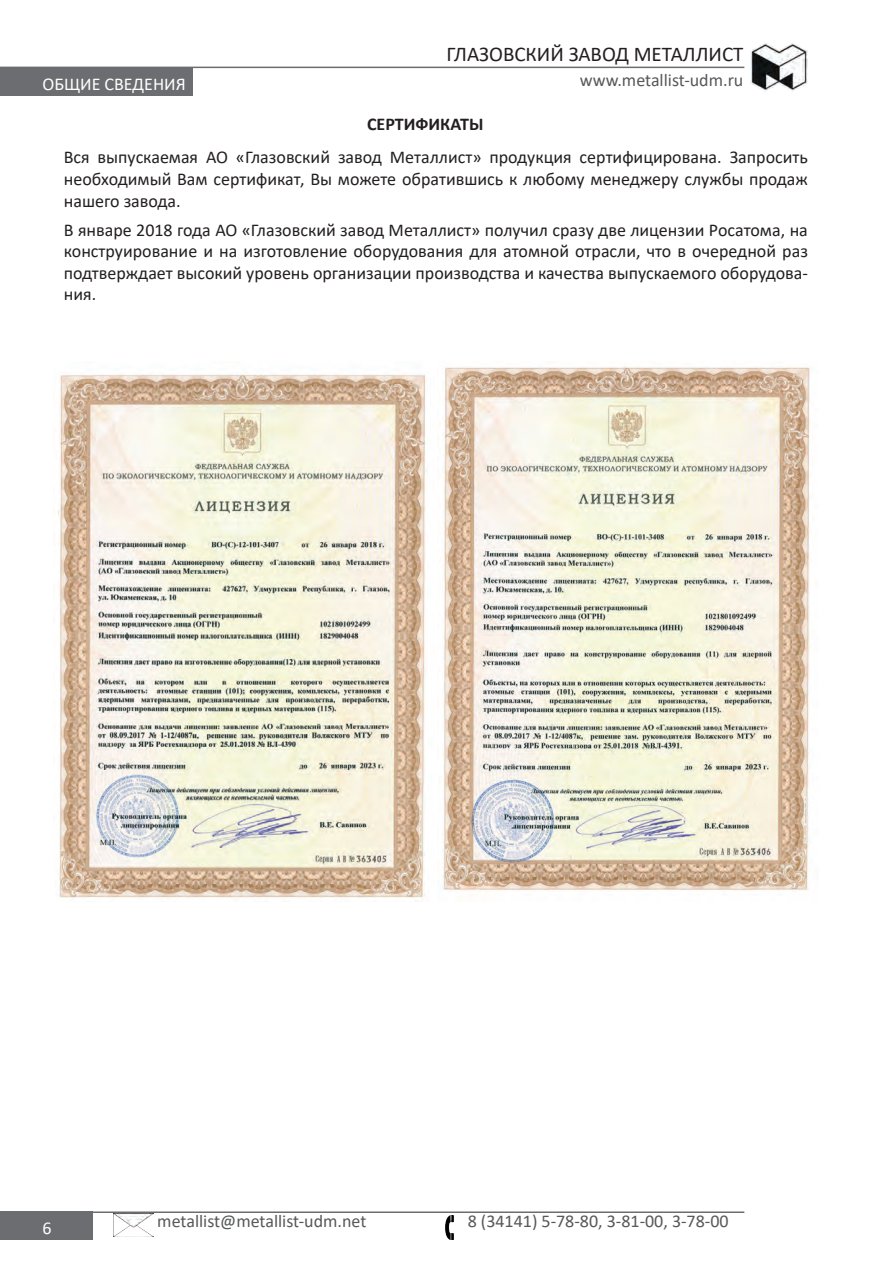
<style>
.page{position:relative;width:893px;height:1263px;background:#fff}
.page>*{position:absolute;margin:0;border:0;box-sizing:border-box;transform-origin:0 0}
.t1{font:21px "Calibri";color:#231f20}
.t2{font:18px/21.6px "Calibri";color:#231f20;text-align:justify}
.t3{font:18px "Calibri";color:#57585a}
.t4{font:18px "Calibri";color:#fff}
.t5{font:700 18px "Calibri";color:#231f20}
</style>
<div class="page">
<div style="left:0;top:67px;width:193px;height:28px;background:#6c6d70"></div>
<div style="left:0;top:1211px;width:92px;height:28px;background:#6c6d70"></div>
<img style="left:751px;top:43px;width:57px;height:49px">
<hr style="left:0;top:67px;width:744px;height:1px;background:#6c6d70">
<hr style="left:0;top:1211px;width:744px;height:2px;background:#6c6d70">
<img style="left:114px;top:1214px;width:40px;height:23px">
<img style="left:445px;top:1215px;width:9px;height:24px">
<img style="left:58px;top:374px;width:369px;height:527px">
<img style="left:437px;top:366px;width:373px;height:526px">
<p class="t4" style="left:43px;top:71px;width:145px">ОБЩИЕ СВЕДЕНИЯ</p>
<p class="t1" style="left:446px;top:40px;width:298px">ГЛАЗОВСКИЙ ЗАВОД МЕТАЛЛИСТ</p>
<p class="t3" style="left:580px;top:68px;width:165px">www.metallist-udm.ru</p>
<p class="t5" style="left:367px;top:112px;width:118px">СЕРТИФИКАТЫ</p>
<p class="t2" style="left:64px;top:146px;width:746px">Вся выпускаемая АО «Глазовский завод Металлист» продукция сертифицирована. Запросить необходимый Вам сертификат, Вы можете обратившись к любому менеджеру службы продаж нашего завода.</p>
<p class="t2" style="left:64px;top:218px;width:746px">В январе 2018 года АО «Глазовский завод Металлист» получил сразу две лицензии Росатома, на конструирование и на изготовление оборудования для атомной отрасли, что в очередной раз подтверждает высокий уровень организации производства и качества выпускаемого оборудова&shy;ния.</p>
<p class="t4" style="left:43px;top:1215px;width:11px">6</p>
<p class="t3" style="left:157px;top:1209px;width:211px">metallist@metallist-udm.net</p>
<p class="t3" style="left:468px;top:1209px;width:262px">8 (34141) 5-78-80, 3-81-00, 3-78-00</p>
</div>
